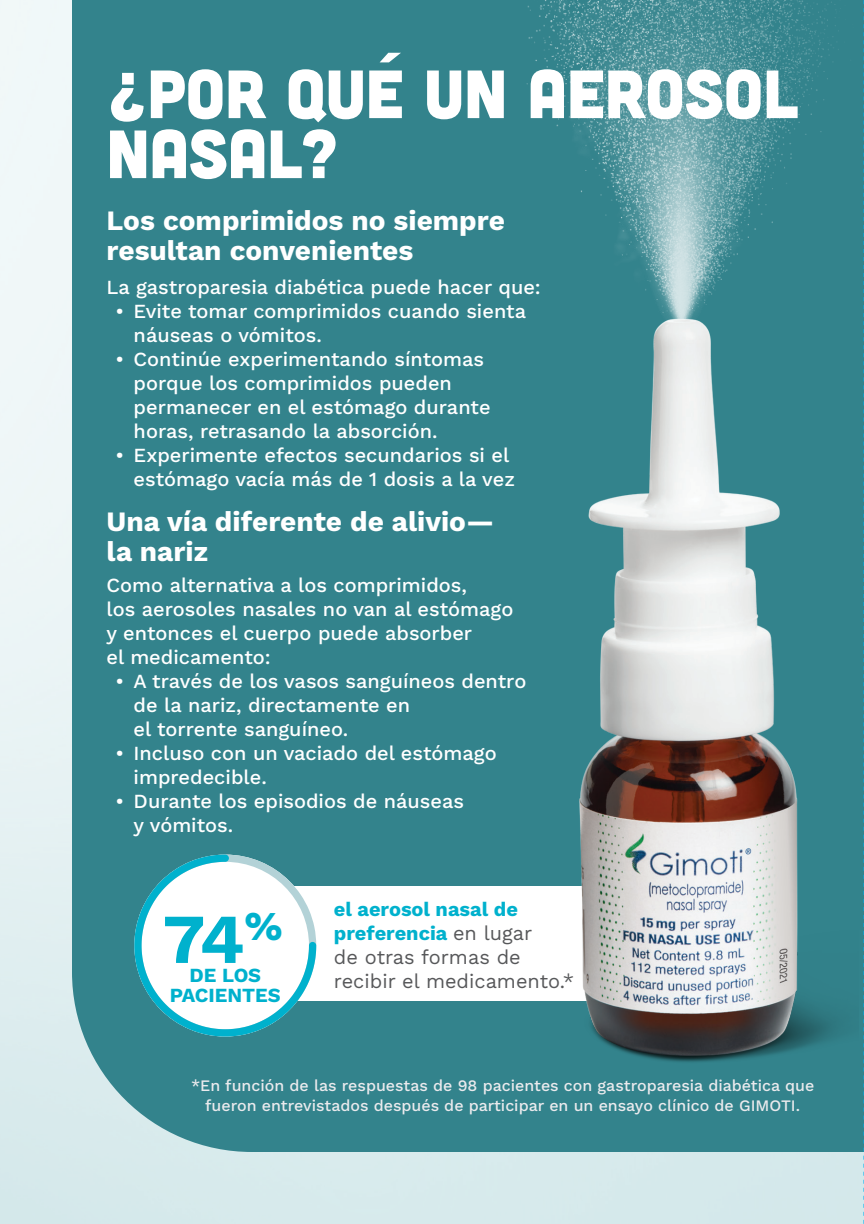
<style>
.page{position:relative;width:864px;height:1224px;background:#fff}
.page>*{position:absolute;margin:0;border:0;box-sizing:border-box;transform-origin:0 0}
.t1{font:70px "Work Sans";color:#00b1cd}
.t2{font:68px/60px "Cubano Sharp";color:#fff}
.t3{font:28px/30px "Work Sans";color:#fff}
.P1{font:20px/24px "Work Sans";color:#fff}
.t4{font:20px/24px "Work Sans";color:#57585a}
.t5{font:20px/20px "Work Sans";color:#00b1cd;text-align:center}
.Footnote{font:16px/20px "Work Sans";color:#eaeaed;text-align:center}
.s1{color:#00b1cd}
</style>
<div class="page">
<div style="left:72px;top:0;width:791px;height:1152px;background:#33838c"></div>
<div style="left:276px;top:886px;width:425px;height:114px;background:#fff"></div>
<img style="left:526px;top:0;width:330px;height:347px">
<img style="left:569px;top:312px;width:290px;height:801px">
<svg style="left:134px;top:855px;width:182px;height:182px"></svg>
<svg style="left:863px;top:0;width:1px;height:1224px"></svg>
<h1 class="t2" style="left:107px;top:61px;width:693px">¿POR QUÉ UN AEROSOL<br>NASAL?</h1>
<h2 class="t3" style="left:107px;top:204px;width:400px">Los comprimidos no siempre resultan convenientes</h2>
<p class="P1" style="left:107px;top:274px;width:436px">La gastroparesia diabética puede hacer que:</p>
<p class="P1" style="left:134px;top:298px;width:394px;text-indent:-18px">• Evite tomar comprimidos cuando sienta náuseas o vómitos.</p>
<p class="P1" style="left:134px;top:346px;width:359px;text-indent:-18px">• Continúe experimentando síntomas porque los comprimidos pueden permanecer en el estómago durante horas, retrasando la absorción.</p>
<p class="P1" style="left:116px;top:442px;width:401px;text-align:right">• Experimente efectos secundarios si el estómago vacía más de 1 dosis a la vez</p>
<h2 class="t3" style="left:107px;top:506px;width:389px">Una vía diferente de alivio— la nariz</h2>
<p class="P1" style="left:107px;top:572px;width:408px">Como alternativa a los comprimidos,<br>los aerosoles nasales no van al estómago y entonces el cuerpo puede absorber<br>el medicamento:</p>
<p class="P1" style="left:134px;top:668px;width:394px;text-indent:-18px">• A través de los vasos sanguíneos dentro de la nariz, directamente en<br>el torrente sanguíneo.</p>
<p class="P1" style="left:134px;top:740px;width:365px;text-indent:-18px">• Incluso con un vaciado del estómago impredecible.</p>
<p class="P1" style="left:134px;top:788px;width:332px;text-indent:-18px">• Durante los episodios de náuseas y vómitos.</p>
<h1 class="t1" style="left:163px;top:886px;width:122px">74<sup>%</sup></h1>
<h2 class="t5" style="left:170px;top:965px;width:113px">DE LOS<br>PACIENTES</h2>
<h2 class="t4" style="left:334px;top:897px;width:242px"><span class="s1">el aerosol nasal de preferencia</span> en lugar<br>de otras formas de recibir el medicamento.*</h2>
<p class="Footnote" style="left:191px;top:1075px;width:625px">*En función de las respuestas de 98 pacientes con gastroparesia diabética que fueron entrevistados después de participar en un ensayo clínico de GIMOTI.</p>
</div>
